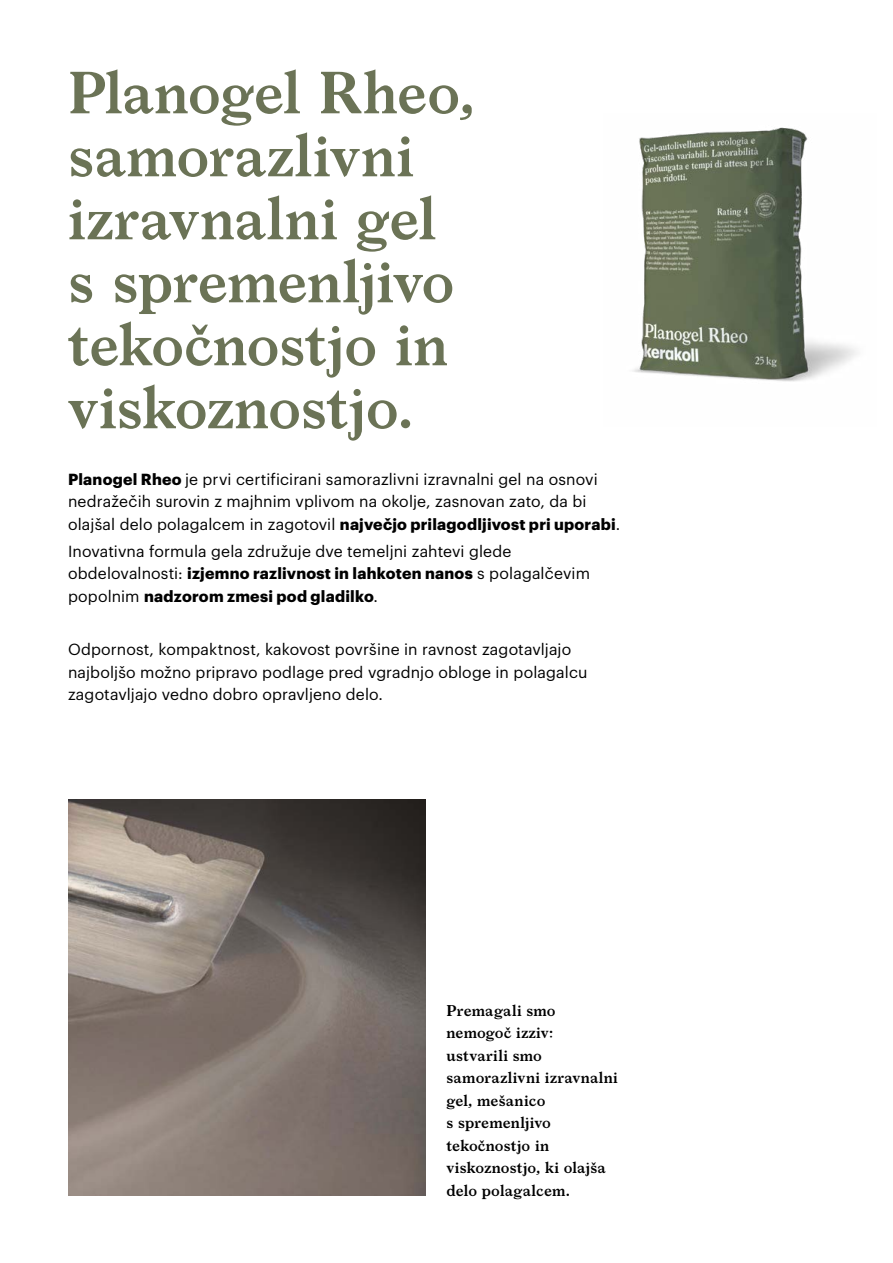
<style>
.page{position:relative;width:893px;height:1263px;background:#fff}
.page>*{position:absolute;margin:0;border:0;box-sizing:border-box;transform-origin:0 0}
.t1{font:600 57px/63px "Larish Neue";letter-spacing:-.01em;color:#6b7356}
.t2{font:15.75px/22.5px "Graphik";letter-spacing:.01em;color:#000}
.t3{font:600 15px/22.5px "Larish Neue";letter-spacing:.01em;color:#000}
.s1{font-weight:700}
</style>
<div class="page">
<img style="left:68px;top:799px;width:357px;height:397px">
<img style="left:633px;top:127px;width:224px;height:255px">
<h1 class="t1" style="left:68px;top:57px;width:409px">Planogel Rheo, samorazlivni izravnalni gel s spremenljivo tekočnostjo in viskoznostjo.</h1>
<p class="t2" style="left:68px;top:467px;width:554px"><span class="s1">Planogel Rheo</span> je prvi certificirani samorazlivni izravnalni gel na osnovi nedražečih surovin z majhnim vplivom na okolje, zasnovan zato, da bi olajšal delo polagalcem in zagotovil <span class="s1">največjo prilagodljivost pri uporabi</span>.</p>
<p class="t2" style="left:68px;top:538px;width:523px">Inovativna formula gela združuje dve temeljni zahtevi glede obdelovalnosti: <span class="s1">izjemno razlivnost in lahkoten nanos</span> s polagalčevim popolnim <span class="s1">nadzorom zmesi pod gladilko</span>.</p>
<p class="t2" style="left:68px;top:637px;width:521px">Odpornost, kompaktnost, kakovost površine in ravnost zagotavljajo najboljšo možno pripravo podlage pred vgradnjo obloge in polagalcu zagotavljajo vedno dobro opravljeno delo.</p>
<p class="t3" style="left:446px;top:998px;width:173px">Premagali smo nemogoč izziv: ustvarili smo samorazlivni izravnalni gel, mešanico<br>s spremenljivo tekočnostjo in viskoznostjo, ki olajša delo polagalcem.</p>
</div>
